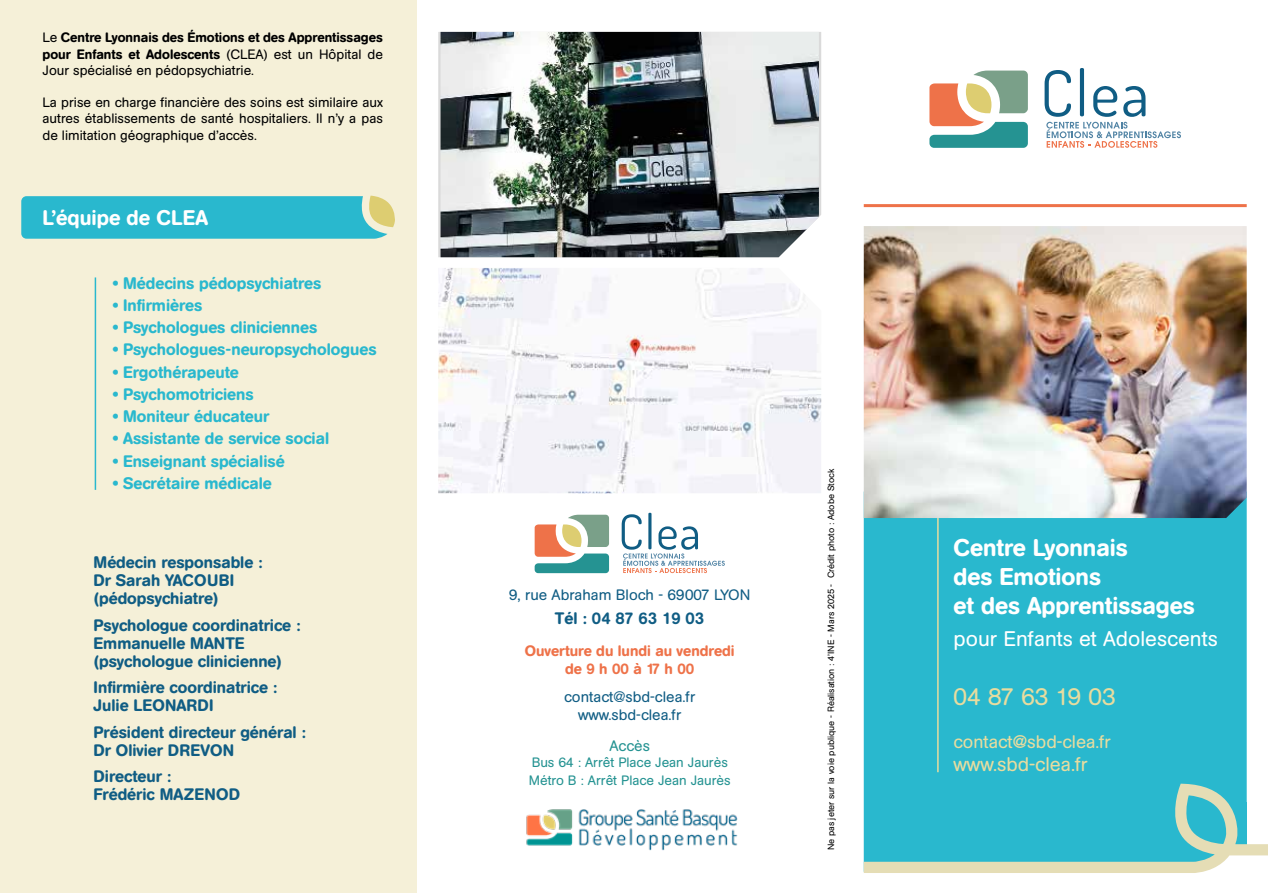
<style>
.page{position:relative;width:1268px;height:893px;background:#fff}
.page>*{position:absolute;margin:0;border:0;box-sizing:border-box;transform-origin:0 0}
.t1{font:500 24px/28.8px "AG Book Rounded";color:#fff}
.t2{font:24px "AG Book Rounded";letter-spacing:.02em;color:#e8dc9f}
.t3{font:21px "AG Book Rounded";color:#fff}
.t4{font:500 21px "AG Book Rounded";color:#fff}
.t5{font:19.5px "AG Book Rounded";color:#e8dc9f}
.t6{font:18px "AG Book Rounded";color:#e8dc9f}
.t7{font:500 16.5px/18px "AG Book Rounded";color:#105d84}
.t8{font:500 16.5px "AG Book Rounded";color:#29b8ce}
.t9{font:15px/18px "AG Book Rounded";color:#105d84;text-align:center}
.t10{font:500 15px/17.7px "AG Book Rounded";color:#ee7249;text-align:center}
.t11{font:15px "AG Book Rounded";color:#259392}
.t12{font:13.5px/16.2px "AG Book Rounded";color:#000;text-align:justify}
.t13{font:500 13.5px/16.2px "AG Book Rounded";color:#000;text-align:justify}
.t14{font:13.5px/18px "AG Book Rounded";color:#259392}
.t15{font:9px "AG Book Rounded";color:#000}
.s1{font-weight:400}
.s2{font-family:"VAG Rounded";font-weight:100}
.s3{font-family:"VAG Rounded";font-weight:300}
</style>
<div class="page">
<div style="left:863px;top:518px;width:383px;height:266px;background:#29b8ce"></div>
<div style="left:0;top:0;width:417px;height:893px;background:#f5f0d8"></div>
<svg style="left:929px;top:71px;width:98px;height:77px"></svg>
<svg style="left:1044px;top:68px;width:136px;height:80px"></svg>
<svg style="left:534px;top:515px;width:75px;height:58px"></svg>
<svg style="left:621px;top:513px;width:103px;height:60px"></svg>
<img style="left:863px;top:226px;width:383px;height:292px">
<hr style="left:936px;top:518px;width:2px;height:254px;background:#e8dc9f">
<hr style="left:863px;top:204px;width:383px;height:3px;background:#ee7249">
<svg style="left:863px;top:784px;width:404px;height:89px;background:#58c3cc"></svg>
<img style="left:440px;top:32px;width:378px;height:225px">
<img style="left:438px;top:268px;width:383px;height:225px">
<svg style="left:21px;top:196px;width:374px;height:43px;background:#39bbcb"></svg>
<hr style="left:95px;top:277px;width:1px;height:213px;background:#29b8ce">
<img style="left:526px;top:809px;width:212px;height:42px">
<p class="t13" style="left:43px;top:30px;width:342px"><span class="s1">Le</span> Centre Lyonnais des Émotions et des Apprentissages pour Enfants et Adolescents <span class="s1">(CLEA) est un Hôpital de Jour spécialisé en pédopsychiatrie.</span></p>
<p class="t12" style="left:43px;top:94px;width:342px">La prise en charge financière des soins est similaire aux autres établissements de santé hospitaliers. Il n’y a pas de limitation géographique d’accès.</p>
<p class="t4" style="left:43px;top:206px;width:167px">L’équipe de CLEA</p>
<p class="t8" style="left:113px;top:273px;width:210px">• Médecins pédopsychiatres</p>
<p class="t8" style="left:113px;top:295px;width:91px">• Infirmières</p>
<p class="t8" style="left:113px;top:318px;width:206px">• Psychologues cliniciennes</p>
<p class="t8" style="left:113px;top:340px;width:265px">• Psychologues-neuropsychologues</p>
<p class="t8" style="left:113px;top:362px;width:127px">• Ergothérapeute</p>
<p class="t8" style="left:113px;top:385px;width:142px">• Psychomotriciens</p>
<p class="t8" style="left:113px;top:407px;width:158px">• Moniteur éducateur</p>
<p class="t8" style="left:113px;top:429px;width:218px">• Assistante de service social</p>
<p class="t8" style="left:113px;top:451px;width:173px">• Enseignant spécialisé</p>
<p class="t8" style="left:113px;top:474px;width:161px">• Secrétaire médicale</p>
<p class="t7" style="left:94px;top:553px;width:170px">Médecin responsable :<br>Dr Sarah YACOUBI (pédopsychiatre)</p>
<p class="t7" style="left:94px;top:616px;width:208px">Psychologue coordinatrice :<br>Emmanuelle MANTE (psychologue clinicienne)</p>
<p class="t7" style="left:94px;top:678px;width:185px">Infirmière coordinatrice :<br>Julie LEONARDI</p>
<p class="t7" style="left:94px;top:723px;width:214px">Président directeur général :<br>Dr Olivier DREVON</p>
<p class="t7" style="left:94px;top:767px;width:148px">Directeur :<br>Frédéric MAZENOD</p>
<p class="t9" style="left:509px;top:586px;width:243px">9, rue Abraham Bloch - 69007 LYON</p>
<p class="t7" style="left:555px;top:609px;width:151px">Tél : 04 87 63 19 03</p>
<p class="t10" style="left:524px;top:642px;width:211px">Ouverture du lundi au vendredi de 9 h 00 à 17 h 00</p>
<p class="t9" style="left:564px;top:688px;width:133px">contact<span class="s2">@</span>sbd-clea.fr www.sbd-clea.fr</p>
<p class="t11" style="left:609px;top:737px;width:42px">Accès</p>
<p class="t14" style="left:528px;top:754px;width:203px">Bus 64 : Arrêt Place Jean Jaurès<br>Métro B : Arrêt Place Jean Jaurès</p>
<p class="t15" style="left:825px;top:850px;width:383px;rotate:-90deg">Ne pas jeter sur la voie publique - Réalisation : 4’INE - Mars 2025 - Crédit photo : Adobe Stock</p>
<h1 class="t1" style="left:953px;top:534px;width:243px">Centre Lyonnais<br>des Emotions<br>et des Apprentissages</h1>
<p class="t3" style="left:953px;top:627px;width:266px">pour Enfants et Adolescents</p>
<h1 class="t2" style="left:953px;top:683px;width:164px">04 87 63 19 03</h1>
<p class="t6" style="left:953px;top:731px;width:159px">contact<span class="s3">@</span>sbd-clea.fr</p>
<p class="t5" style="left:953px;top:753px;width:136px">www.sbd-clea.fr</p>
</div>
